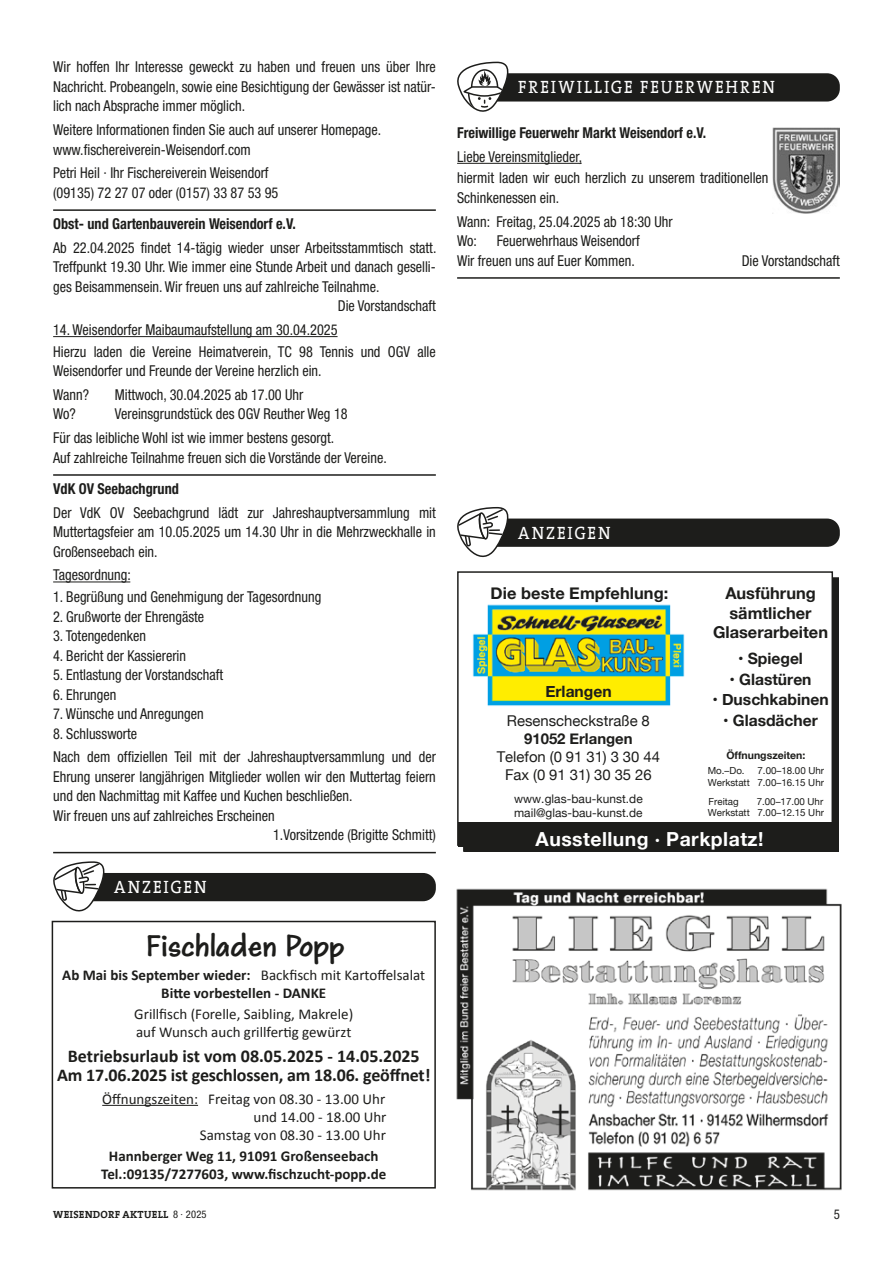
<style>
.page{position:relative;width:893px;height:1263px;background:#fff}
.page>*{position:absolute;margin:0;border:0;box-sizing:border-box;transform-origin:0 0}
.t1{font:700 36px "Maku";color:#1d1d1b}
.t2{font:700 19.35px "Helvetica Neue";letter-spacing:.025em;color:#fff}
.t3{font:700 18px/19.5px "Calibri";letter-spacing:-.01em;color:#1d1d1b;text-align:center}
.t4{font:18px "The Serif";letter-spacing:.11em;color:#fff;scale:.92 1}
.t5{font:700 16.35px/19.6px "Helvetica Neue";color:#1d1d1b;text-align:center}
.t6{font:700 15.6px "Helvetica Neue";color:#1d1d1b}
.t7{font:condensed 15px/19.5px "Helvetica Neue LT Pro";color:#1d1d1b;scale:.95 1}
.t8{font:700 15px/18px "Calibri";color:#1d1d1b;text-align:center}
.t9{font:15px/18px "Calibri";color:#1d1d1b}
.t10{font:700 condensed 15px "Helvetica Neue LT Pro";color:#1d1d1b;scale:.95 1}
.t11{font:14.85px/17.9px "Helvetica Neue";color:#1d1d1b;text-align:center}
.t12{font:700 14.85px "Helvetica Neue";color:#1d1d1b}
.t13{font:condensed 13.5px "Helvetica Neue LT Pro";color:#1d1d1b;scale:.95 1}
.t14{font:11.85px/14.2px "Helvetica Neue";color:#1d1d1b}
.t15{font:700 10.5px "The Serif";letter-spacing:.025em;color:#1d1d1b}
.t16{font:700 10.5px "Helvetica Neue";color:#1d1d1b}
.t17{font:9.75px/11.7px "Helvetica Neue";color:#1d1d1b;text-align:right}
.s1{font-weight:400}
.s2{font-family:"Helvetica Neue LT Pro";font-weight:400;font-stretch:condensed}
</style>
<div class="page">
<hr style="left:53px;top:209px;width:383px;height:2px;background:#1d1d1b">
<hr style="left:53px;top:336px;width:285px;height:1px;background:#1d1d1b">
<hr style="left:53px;top:474px;width:383px;height:2px;background:#1d1d1b">
<hr style="left:53px;top:582px;width:77px;height:1px;background:#1d1d1b">
<hr style="left:53px;top:852px;width:383px;height:1px;background:#1d1d1b">
<hr style="left:457px;top:163px;width:125px;height:1px;background:#1d1d1b">
<hr style="left:457px;top:277px;width:383px;height:2px;background:#1d1d1b">
<div style="left:469px;top:73px;width:371px;height:29px;background:#1d1d1b;border-radius:13px"></div>
<svg style="left:457px;top:61px;width:53px;height:51px"></svg>
<img style="left:773px;top:127px;width:67px;height:86px">
<div style="left:65px;top:873px;width:371px;height:28px;background:#1d1d1b;border-radius:13px"></div>
<svg style="left:53px;top:861px;width:53px;height:51px"></svg>
<div style="left:464px;top:578px;width:374px;height:273px;background:#1d1d1b"></div>
<div style="left:458px;top:572px;width:374px;height:273px;background:#fff"></div>
<img style="left:472px;top:604px;width:213px;height:102px">
<div style="left:458px;top:823px;width:381px;height:24px;background:#1d1d1b"></div>
<img style="left:456px;top:888px;width:386px;height:303px">
<div style="left:469px;top:518px;width:371px;height:29px;background:#1d1d1b;border-radius:13px"></div>
<svg style="left:457px;top:507px;width:53px;height:51px"></svg>
<hr style="left:102px;top:1105px;width:96px;height:1px;background:#1d1d1b">
<div style="left:52px;top:921px;width:384px;height:267px;border:2px solid #1d1d1b"></div>
<p class="t7" style="left:53px;top:57px;width:404px;text-align:justify">Wir hoffen Ihr Interesse geweckt zu haben und freuen uns über Ihre Nachricht. Probeangeln, sowie eine Besichtigung der Gewässer ist natür&shy;lich nach Absprache immer möglich.</p>
<p class="t7" style="left:53px;top:120px;width:347px">Weitere Informationen finden Sie auch auf unserer Homepage. www.fischereiverein-Weisendorf.com</p>
<p class="t7" style="left:53px;top:163px;width:239px">Petri Heil · Ihr Fischereiverein Weisendorf (09135) 72 27 07 oder (0157) 33 87 53 95</p>
<p class="t10" style="left:53px;top:215px;width:257px">Obst- und Gartenbauverein Weisendorf e.V.</p>
<p class="t7" style="left:53px;top:238px;width:405px">Ab 22.04.2025 findet 14-tägig wieder unser Arbeitsstammtisch statt.</p>
<p class="t7" style="left:53px;top:257px;width:404px">Treffpunkt 19.30 Uhr. Wie immer eine Stunde Arbeit und danach geselli-</p>
<p class="t7" style="left:53px;top:277px;width:345px">ges Beisammensein. Wir freuen uns auf zahlreiche Teilnahme.</p>
<p class="t7" style="left:338px;top:296px;width:105px">Die Vorstandschaft</p>
<p class="t7" style="left:53px;top:319px;width:404px;line-height:21.6px">14. Weisendorfer Maibaumaufstellung am 30.04.2025<br>Hierzu laden die Vereine Heimatverein, TC 98 Tennis und OGV alle</p>
<p class="t7" style="left:53px;top:359px;width:284px;line-height:23.7px">Weisendorfer und Freunde der Vereine herzlich ein.<br>Wann?</p>
<p class="t7" style="left:115px;top:385px;width:200px">Mittwoch, 30.04.2025 ab 17.00 Uhr</p>
<p class="t7" style="left:53px;top:402px;width:312px;line-height:23.7px;text-indent:62px">Vereinsgrundstück des OGV Reuther Weg 18<br>Für das leibliche Wohl ist wie immer bestens gesorgt.</p>
<p class="t7" style="left:53px;top:447px;width:353px">Auf zahlreiche Teilnahme freuen sich die Vorstände der Vereine.</p>
<p class="t10" style="left:53px;top:480px;width:134px">VdK OV Seebachgrund</p>
<p class="t7" style="left:53px;top:502px;width:404px;text-align:justify">Der VdK OV Seebachgrund lädt zur Jahreshauptversammlung mit Muttertagsfeier am 10.05.2025 um 14.30 Uhr in die Mehrzweckhalle in Großenseebach ein.</p>
<p class="t7" style="left:53px;top:565px;width:83px">Tagesordnung:</p>
<p class="t7" style="left:53px;top:587px;width:284px">1. Begrüßung und Genehmigung der Tagesordnung</p>
<p class="t7" style="left:53px;top:606px;width:161px">2. Grußworte der Ehrengäste</p>
<p class="t7" style="left:53px;top:626px;width:99px">3. Totengedenken</p>
<p class="t7" style="left:53px;top:645px;width:141px">4. Bericht der Kassiererin</p>
<p class="t7" style="left:53px;top:665px;width:181px">5. Entlastung der Vorstandschaft</p>
<p class="t7" style="left:53px;top:684px;width:68px">6. Ehrungen</p>
<p class="t7" style="left:53px;top:704px;width:160px">7. Wünsche und Anregungen</p>
<p class="t7" style="left:53px;top:721px;width:404px;line-height:23.7px">8. Schlussworte<br>Nach dem offiziellen Teil mit der Jahreshauptversammlung und der</p>
<p class="t7" style="left:53px;top:767px;width:404px">Ehrung unserer langjährigen Mitglieder wollen wir den Muttertag feiern</p>
<p class="t7" style="left:53px;top:786px;width:317px">und den Nachmittag mit Kaffee und Kuchen beschließen.</p>
<p class="t7" style="left:53px;top:806px;width:235px">Wir freuen uns auf zahlreiches Erscheinen</p>
<p class="t7" style="left:273px;top:825px;width:173px">1.Vorsitzende (Brigitte Schmitt)</p>
<p class="t7" style="left:53px;top:404px;width:25px">Wo?</p>
<p class="t4" style="left:114px;top:872px;width:102px">ANZEIGEN</p>
<h1 class="t1" style="left:146px;top:922px;width:200px">Fischladen Popp</h1>
<p class="t8" style="left:62px;top:965px;width:364px">Ab Mai bis September wieder: <span class="s1">Backfisch mit Kartoffelsalat<br></span>Bitte vorbestellen - DANKE</p>
<p class="t9" style="left:134px;top:1004px;width:220px">Grillfisch (Forelle, Saibling, Makrele) auf Wunsch auch grillfertig gewürzt</p>
<p class="t3" style="left:57px;top:1045px;width:375px">Betriebsurlaub ist vom 08.05.2025 - 14.05.2025<br>Am 17.06.2025 ist geschlossen, am 18.06. geöffnet!</p>
<p class="t9" style="left:102px;top:1089px;width:286px;text-align:right">Öffnungszeiten: Freitag von 08.30 - 13.00 Uhr und 14.00 - 18.00 Uhr<br>Samstag von 08.30 - 13.00 Uhr</p>
<p class="t8" style="left:101px;top:1146px;width:287px">Hannberger Weg 11, 91091 Großenseebach<br>Tel.:09135/7277603, www.fischzucht-popp.de</p>
<p class="t4" style="left:518px;top:72px;width:281px">FREIWILLIGE FEUERWEHREN</p>
<p class="t10" style="left:457px;top:124px;width:264px">Freiwillige Feuerwehr Markt Weisendorf e.V.</p>
<p class="t7" style="left:457px;top:146px;width:329px;line-height:21.6px">Liebe Vereinsmitglieder,<br>hiermit laden wir euch herzlich zu unserem traditionellen</p>
<p class="t7" style="left:457px;top:186px;width:228px;line-height:23.7px">Schinkenessen ein.<br>Wann: Freitag, 25.04.2025 ab 18:30 Uhr</p>
<p class="t7" style="left:457px;top:231px;width:22px">Wo:</p>
<p class="t7" style="left:457px;top:231px;width:194px;text-indent:40px">Feuerwehrhaus Weisendorf<br>Wir freuen uns auf Euer Kommen.</p>
<p class="t7" style="left:742px;top:250px;width:105px">Die Vorstandschaft</p>
<p class="t4" style="left:518px;top:518px;width:102px">ANZEIGEN</p>
<p class="t5" style="left:491px;top:584px;width:179px">Die beste Empfehlung:</p>
<p class="t6" style="left:545px;top:679px;width:68px">Erlangen</p>
<p class="t5" style="left:713px;top:584px;width:116px">Ausführung sämtlicher<br>Glaserarbeiten</p>
<p class="t6" style="left:738px;top:646px;width:66px">• Spiegel</p>
<p class="t6" style="left:729px;top:667px;width:84px">• Glastüren</p>
<p class="t6" style="left:712px;top:688px;width:118px">• Duschkabinen</p>
<p class="t11" style="left:507px;top:713px;width:145px">Resenscheckstraße 8</p>
<p class="t6" style="left:723px;top:708px;width:96px">• Glasdächer</p>
<p class="t12" style="left:524px;top:727px;width:110px">91052 Erlangen</p>
<p class="t11" style="left:497px;top:749px;width:165px">Telefon (0 91 31) 3 30 44<br>Fax (0 91 31) 30 35 26</p>
<p class="t14" style="left:514px;top:792px;width:130px">www.glas-bau-kunst.de mail@glas-bau-kunst.de</p>
<p class="t16" style="left:726px;top:747px;width:80px">Öffnungszeiten:</p>
<p class="t17" style="left:708px;top:765px;width:38px">Mo.–Do.</p>
<p class="t17" style="left:708px;top:765px;width:118px">7.00–18.00 Uhr<br>Werkstatt 7.00–16.15 Uhr</p>
<p class="t17" style="left:709px;top:796px;width:32px">Freitag</p>
<p class="t17" style="left:708px;top:796px;width:118px">7.00–17.00 Uhr<br>Werkstatt 7.00–12.15 Uhr</p>
<p class="t2" style="left:536px;top:823px;width:229px">Ausstellung · Parkplatz!</p>
<p class="t15" style="left:53px;top:1205px;width:155px">WEISENDORF AKTUELL <span class="s2">8 · 2025</span></p>
<p class="t13" style="left:834px;top:1207px;width:8px">5</p>
</div>
